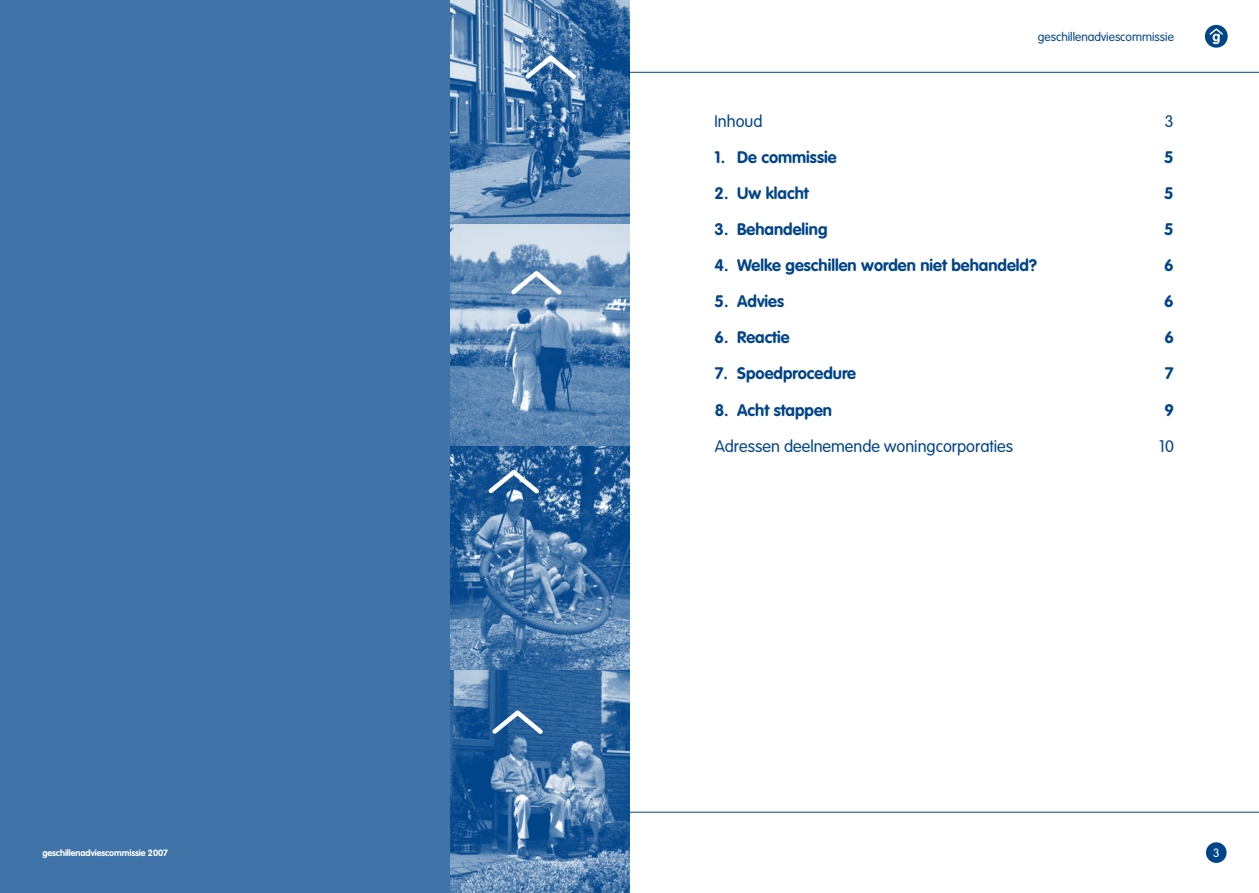
<style>
.page{position:relative;width:1259px;height:893px;background:#fff}
.page>*{position:absolute;margin:0;border:0;box-sizing:border-box;transform-origin:0 0}
.t1{font:700 16.5px "VAG Rounded";color:#004489}
.t2{font:300 16.5px "VAG Rounded";color:#004489}
.t3{font:300 12px "VAG Rounded";color:#004489}
.t4{font:300 12px "VAG Rounded";color:#fff}
.t5{font:700 9px "VAG Rounded";letter-spacing:-.01em;color:#fff}
</style>
<div class="page">
<div style="left:0;top:0;width:629px;height:893px;background:#4073a7"></div>
<div style="left:1206px;top:842px;width:20px;height:21px;background:#004489;border-radius:50%"></div>
<div style="left:1205px;top:25px;width:22px;height:23px;background:#004489;border-radius:50%"></div>
<svg style="left:1208px;top:27px;width:16px;height:17px"></svg>
<img style="left:451px;top:0;width:178px;height:893px">
<svg style="left:521px;top:52px;width:59px;height:31px"></svg>
<svg style="left:507px;top:267px;width:58px;height:32px"></svg>
<svg style="left:484px;top:466px;width:59px;height:32px"></svg>
<svg style="left:488px;top:707px;width:59px;height:31px"></svg>
<hr style="left:629px;top:812px;width:630px;height:1px;background:#004489">
<hr style="left:629px;top:72px;width:630px;height:1px;background:#004489">
<p class="t5" style="left:42px;top:848px;width:127px">geschillenadviescommissie 2007</p>
<p class="t3" style="left:1037px;top:30px;width:138px">geschillenadviescommissie</p>
<p class="t2" style="left:714px;top:111px;width:50px">Inhoud</p>
<p class="t2" style="left:1164px;top:111px;width:10px">3</p>
<p class="t1" style="left:714px;top:147px;width:123px">1. De commissie</p>
<p class="t1" style="left:1164px;top:147px;width:11px">5</p>
<p class="t1" style="left:714px;top:183px;width:96px">2. Uw klacht</p>
<p class="t1" style="left:1164px;top:183px;width:11px">5</p>
<p class="t1" style="left:714px;top:219px;width:114px">3. Behandeling</p>
<p class="t1" style="left:1164px;top:219px;width:11px">5</p>
<p class="t1" style="left:714px;top:256px;width:324px">4. Welke geschillen worden niet behandeld?</p>
<p class="t1" style="left:1164px;top:256px;width:11px">6</p>
<p class="t1" style="left:714px;top:292px;width:71px">5. Advies</p>
<p class="t1" style="left:1164px;top:292px;width:11px">6</p>
<p class="t1" style="left:714px;top:328px;width:77px">6. Reactie</p>
<p class="t1" style="left:1164px;top:328px;width:11px">6</p>
<p class="t1" style="left:714px;top:364px;width:143px">7. Spoedprocedure</p>
<p class="t1" style="left:1165px;top:364px;width:10px">7</p>
<p class="t1" style="left:714px;top:400px;width:119px">8. Acht stappen</p>
<p class="t1" style="left:1164px;top:400px;width:11px">9</p>
<p class="t2" style="left:714px;top:436px;width:300px">Adressen deelnemende woningcorporaties</p>
<p class="t2" style="left:1159px;top:436px;width:16px">10</p>
<p class="t4" style="left:1213px;top:846px;width:8px">3</p>
</div>
